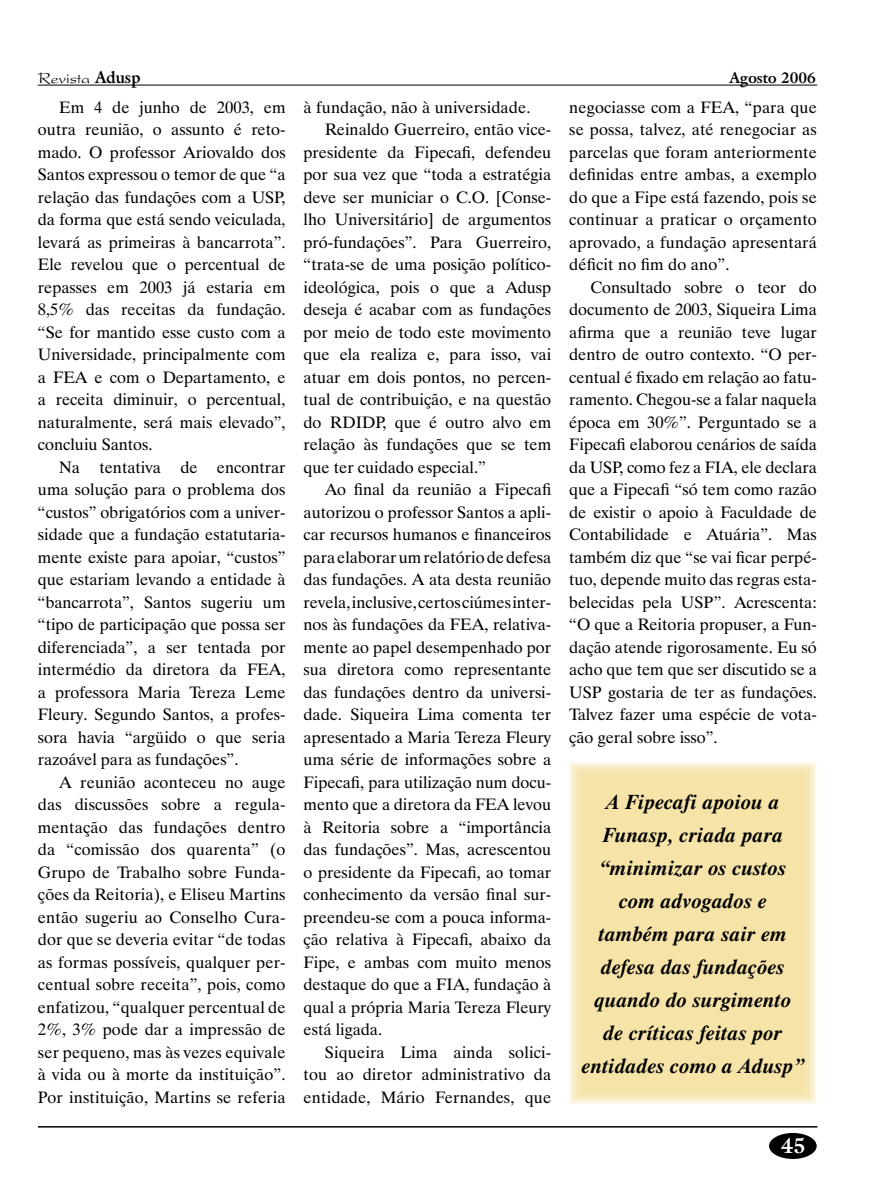
<style>
.page{position:relative;width:893px;height:1191px;background:#fff}
.page>*{position:absolute;margin:0;border:0;box-sizing:border-box;transform-origin:0 0}
.t1{font:italic 700 21px/33px "Dutch 801 BT";letter-spacing:.02em;color:#000;text-align:center}
.t2{font:700 21px "Galliard IT Cby BT";color:#fff}
.t3{font:16.5px/22.5px "Dutch 801 BT";color:#000;text-align:justify}
.t4{font:16.5px "President";color:#000}
.t5{font:700 15px "Galliard IT Cby BT";color:#000}
.s1{font-family:"Galliard IT Cby BT";font-weight:700}
</style>
<div class="page">
<hr style="left:38px;top:1126px;width:779px;height:1px;background:#000">
<div style="left:769px;top:1133px;width:48px;height:26px;background:#000;border-radius:50%"></div>
<hr style="left:38px;top:85px;width:779px;height:1px;background:#000">
<div style="left:569px;top:762px;width:248px;height:341px;background:#f5e3a7"></div>
<p class="t4" style="left:38px;top:69px;width:104px">Revista <span class="s1">Adusp</span></p>
<p class="t5" style="left:729px;top:68px;width:87px">Agosto 2006</p>
<p class="t3" style="left:38px;top:95px;width:249px;text-indent:21px">Em 4 de junho de 2003, em outra reunião, o assunto é reto&shy;mado. O professor Ariovaldo dos Santos expressou o temor de que “a relação das fundações com a USP, da forma que está sendo veiculada, levará as primeiras à bancarrota”.<br>Ele revelou que o percentual de repasses em 2003 já estaria em 8,5% das receitas da fundação. “Se for mantido esse custo com a Universidade, principalmente com a FEA e com o Departamento, e a receita diminuir, o percentual, naturalmente, será mais elevado”, concluiu Santos.</p>
<p class="t3" style="left:38px;top:455px;width:249px;text-indent:21px">Na tentativa de encontrar uma solução para o problema dos “custos” obrigatórios com a univer&shy;sidade que a fundação estatutaria&shy;mente existe para apoiar, “custos” que estariam levando a entidade à “bancarrota”, Santos sugeriu um “tipo de participação que possa ser diferenciada”, a ser tentada por intermédio da diretora da FEA, a professora Maria Tereza Leme Fleury. Segundo Santos, a profes&shy;sora havia “argüido o que seria razoável para as fundações”.</p>
<p class="t3" style="left:38px;top:770px;width:249px;text-indent:21px">A reunião aconteceu no auge das discussões sobre a regula&shy;mentação das fundações dentro da “comissão dos quarenta” (o Grupo de Trabalho sobre Funda&shy;ções da Reitoria), e Eliseu Martins então sugeriu ao Conselho Cura&shy;dor que se deveria evitar “de todas as formas possíveis, qualquer per&shy;centual sobre receita”, pois, como enfatizou, “qualquer percentual de 2%, 3% pode dar a impressão de ser pequeno, mas às vezes equivale à vida ou à morte da instituição”.<br>Por instituição, Martins se referia</p>
<p class="t3" style="left:304px;top:95px;width:228px">à fundação, não à universidade.</p>
<p class="t3" style="left:325px;top:118px;width:228px">Reinaldo Guerreiro, então vice-</p>
<p class="t3" style="left:304px;top:140px;width:249px">presidente da Fipecafi, defendeu</p>
<p class="t3" style="left:304px;top:163px;width:249px">por sua vez que “toda a estratégia</p>
<p class="t3" style="left:304px;top:185px;width:249px">deve ser municiar o C.O. [Conse-</p>
<p class="t3" style="left:304px;top:208px;width:249px">lho Universitário] de argumentos</p>
<p class="t3" style="left:304px;top:230px;width:249px">pró-fundações”. Para Guerreiro,</p>
<p class="t3" style="left:304px;top:253px;width:249px">“trata-se de uma posição político-</p>
<p class="t3" style="left:304px;top:275px;width:249px">ideológica, pois o que a Adusp</p>
<p class="t3" style="left:304px;top:298px;width:249px">deseja é acabar com as fundações</p>
<p class="t3" style="left:304px;top:320px;width:249px">por meio de todo este movimento</p>
<p class="t3" style="left:304px;top:343px;width:249px">que ela realiza e, para isso, vai</p>
<p class="t3" style="left:304px;top:365px;width:249px">atuar em dois pontos, no percen-</p>
<p class="t3" style="left:304px;top:388px;width:249px">tual de contribuição, e na questão</p>
<p class="t3" style="left:304px;top:410px;width:249px">do RDIDP, que é outro alvo em</p>
<p class="t3" style="left:304px;top:433px;width:249px">relação às fundações que se tem</p>
<p class="t3" style="left:304px;top:455px;width:184px">que ter cuidado especial.”</p>
<p class="t3" style="left:325px;top:478px;width:228px">Ao final da reunião a Fipecafi</p>
<p class="t3" style="left:304px;top:500px;width:249px">autorizou o professor Santos a apli-</p>
<p class="t3" style="left:304px;top:523px;width:249px">car recursos humanos e financeiros</p>
<p class="t3" style="left:304px;top:545px;width:249px">para elaborar um relatório de defesa</p>
<p class="t3" style="left:304px;top:568px;width:249px">das fundações. A ata desta reunião</p>
<p class="t3" style="left:304px;top:590px;width:249px">revela, inclusive, certos ciúmes inter-</p>
<p class="t3" style="left:304px;top:613px;width:249px">nos às fundações da FEA, relativa-</p>
<p class="t3" style="left:304px;top:635px;width:249px">mente ao papel desempenhado por</p>
<p class="t3" style="left:304px;top:658px;width:249px">sua diretora como representante</p>
<p class="t3" style="left:304px;top:680px;width:249px">das fundações dentro da universi-</p>
<p class="t3" style="left:304px;top:703px;width:249px">dade. Siqueira Lima comenta ter</p>
<p class="t3" style="left:304px;top:725px;width:249px">apresentado a Maria Tereza Fleury</p>
<p class="t3" style="left:304px;top:748px;width:249px">uma série de informações sobre a</p>
<p class="t3" style="left:304px;top:770px;width:249px">Fipecafi, para utilização num docu-</p>
<p class="t3" style="left:304px;top:793px;width:249px">mento que a diretora da FEA levou</p>
<p class="t3" style="left:304px;top:815px;width:249px">à Reitoria sobre a “importância</p>
<p class="t3" style="left:304px;top:838px;width:249px">das fundações”. Mas, acrescentou</p>
<p class="t3" style="left:304px;top:860px;width:249px">o presidente da Fipecafi, ao tomar</p>
<p class="t3" style="left:304px;top:883px;width:249px">conhecimento da versão final sur-</p>
<p class="t3" style="left:304px;top:905px;width:249px">preendeu-se com a pouca informa-</p>
<p class="t3" style="left:304px;top:928px;width:249px">ção relativa à Fipecafi, abaixo da</p>
<p class="t3" style="left:304px;top:950px;width:249px">Fipe, e ambas com muito menos</p>
<p class="t3" style="left:304px;top:973px;width:249px">destaque do que a FIA, fundação à</p>
<p class="t3" style="left:304px;top:995px;width:249px">qual a própria Maria Tereza Fleury</p>
<p class="t3" style="left:304px;top:1018px;width:80px">está ligada.</p>
<p class="t3" style="left:325px;top:1040px;width:228px">Siqueira Lima ainda solici-</p>
<p class="t3" style="left:304px;top:1063px;width:249px">tou ao diretor administrativo da</p>
<p class="t3" style="left:304px;top:1085px;width:249px">entidade, Mário Fernandes, que</p>
<p class="t3" style="left:569px;top:95px;width:249px">negociasse com a FEA, “para que se possa, talvez, até renegociar as parcelas que foram anteriormente definidas entre ambas, a exemplo do que a Fipe está fazendo, pois se continuar a praticar o orçamento aprovado, a fundação apresentará déficit no fim do ano”.</p>
<p class="t3" style="left:569px;top:275px;width:249px;text-indent:21px">Consultado sobre o teor do documento de 2003, Siqueira Lima afirma que a reunião teve lugar dentro de outro contexto. “O per&shy;centual é fixado em relação ao fatu&shy;ramento. Chegou-se a falar naquela época em 30%”. Perguntado se a Fipecafi elaborou cenários de saída da USP, como fez a FIA, ele declara que a Fipecafi “só tem como razão de existir o apoio à Faculdade de Contabilidade e Atuária”. Mas também diz que “se vai ficar perpé&shy;tuo, depende muito das regras esta&shy;belecidas pela USP”. Acrescenta: “O que a Reitoria propuser, a Fun&shy;dação atende rigorosamente. Eu só acho que tem que ser discutido se a USP gostaria de ter as fundações.<br>Talvez fazer uma espécie de vota&shy;ção geral sobre isso”.</p>
<p class="t1" style="left:582px;top:784px;width:223px">A Fipecafi apoiou a<br>Funasp, criada para “minimizar os custos com advogados e também para sair em defesa das fundações quando do surgimento<br>de críticas feitas por entidades como a Adusp”</p>
<p class="t2" style="left:781px;top:1132px;width:26px">45</p>
</div>
